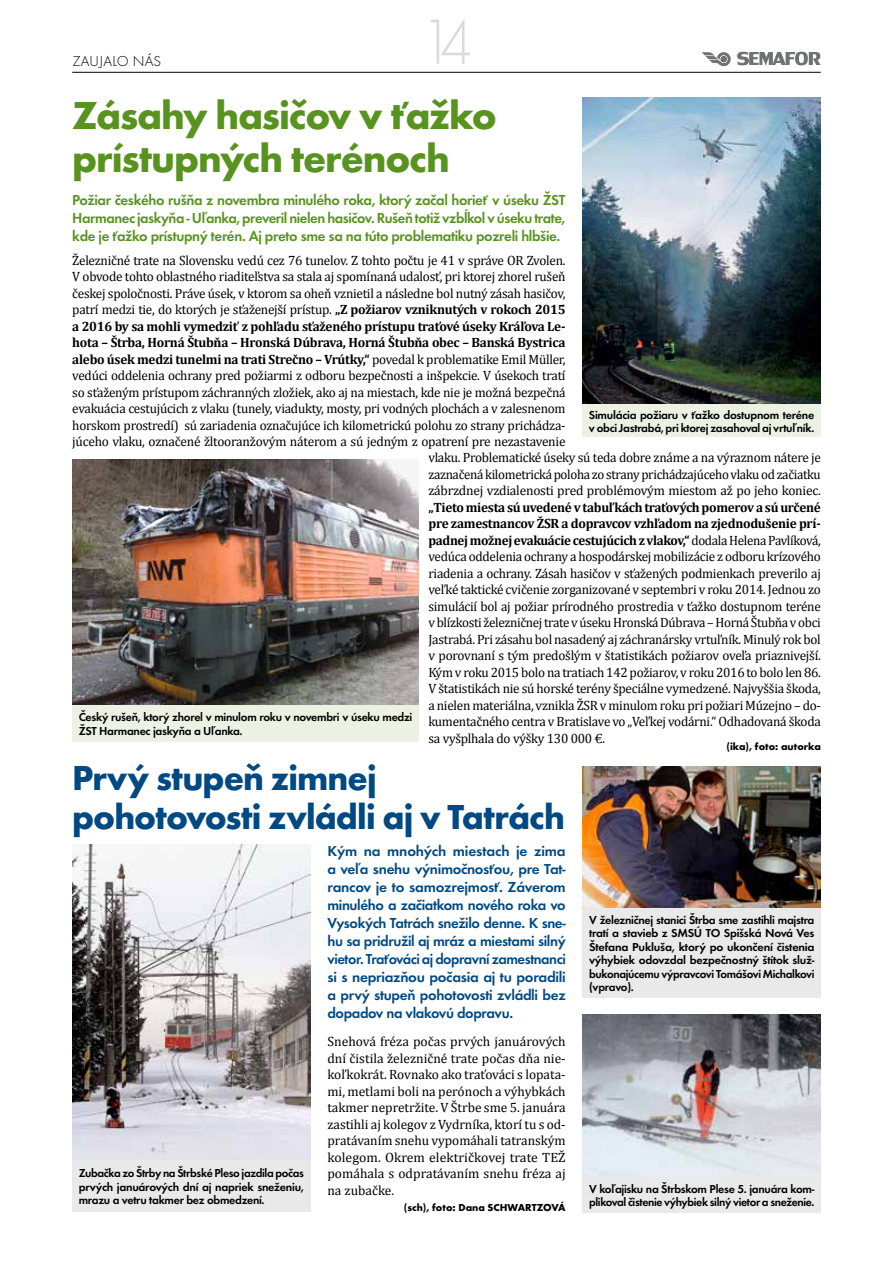
<style>
.page{position:relative;width:893px;height:1263px;background:#fff}
.page>*{position:absolute;margin:0;border:0;box-sizing:border-box;transform-origin:0 0}
.t1{font:66px "Futura TOT Ligh";color:#d9dadb;scale:.9 1}
.t2{font:700 40.5px/43.5px "Futura TOT";letter-spacing:-.03em;color:#58931f}
.t3{font:700 36px/39px "Futura TOT";letter-spacing:-.025em;color:#004983}
.t4{font:600 15px/18px "Futura TOT";letter-spacing:-.025em;color:#004983;text-align:justify}
.t5{font:600 15px/18px "Futura TOT";letter-spacing:-.025em;color:#58931f;text-align:justify}
.t6{font:15px "Futura TOT Ligh";letter-spacing:.015em;color:#000}
.t7{font:13.5px/16.5px "Cambria";letter-spacing:-.015em;color:#000;text-align:justify}
.t8{font:600 12px/13.5px "Futura TOT";letter-spacing:-.025em;color:#000}
.t9{font:700 10.5px "Futura TOT";color:#000}
.s1{font-weight:700}
</style>
<div class="page">
<hr style="left:72px;top:72px;width:749px;height:1px;background:#000">
<svg style="left:737px;top:51px;width:84px;height:14px"></svg>
<svg style="left:702px;top:52px;width:29px;height:14px"></svg>
<img style="left:583px;top:98px;width:238px;height:307px">
<img style="left:72px;top:459px;width:347px;height:246px">
<div style="left:583px;top:405px;width:238px;height:32px;background:#ecf1e4"></div>
<div style="left:72px;top:705px;width:347px;height:37px;background:#ecf1e4"></div>
<img style="left:583px;top:767px;width:238px;height:141px">
<img style="left:583px;top:1015px;width:238px;height:162px">
<img style="left:72px;top:845px;width:238px;height:315px">
<div style="left:583px;top:1177px;width:238px;height:36px;background:#e9e9ea"></div>
<div style="left:72px;top:1160px;width:238px;height:52px;background:#e9e9ea"></div>
<div style="left:583px;top:908px;width:238px;height:90px;background:#e9e9ea"></div>
<p class="t6" style="left:72px;top:52px;width:90px">ZAUJALO NÁS</p>
<h1 class="t1" style="left:420px;top:4px;width:59px">14</h1>
<h2 class="t2" style="left:72px;top:93px;width:426px">Zásahy hasičov v ťažko prístupných terénoch</h2>
<p class="t5" style="left:72px;top:191px;width:495px">Požiar českého rušňa z novembra minulého roka, ktorý začal horieť v úseku ŽST Harmanec jaskyňa - Uľanka, preveril nielen hasičov. Rušeň totiž vzbĺkol v úseku trate, kde je ťažko prístupný terén. Aj preto sme sa na túto problematiku pozreli hlbšie.</p>
<p class="t7" style="left:72px;top:252px;width:495px">Železničné trate na Slovensku vedú cez 76 tunelov. Z tohto počtu je 41 v správe OR Zvolen.<br>V obvode tohto oblastného riaditeľstva sa stala aj spomínaná udalosť, pri ktorej zhorel rušeň českej spoločnosti. Práve úsek, v ktorom sa oheň vznietil a následne bol nutný zásah hasičov, patrí medzi tie, do ktorých je sťaženejší prístup. <span class="s1">„Z požiarov vzniknutých v rokoch 2015 a 2016 by sa mohli vymedziť z pohľadu sťaženého prístupu traťové úseky Kráľova Le&shy;hota – Štrba, Horná Štubňa – Hronská Dúbrava, Horná Štubňa obec – Banská Bystrica alebo úsek medzi tunelmi na trati Strečno – Vrútky,“</span> povedal k problematike Emil Müller, vedúci oddelenia ochrany pred požiarmi z odboru bezpečnosti a inšpekcie. V úsekoch tratí so sťaženým prístupom záchranných zložiek, ako aj na miestach, kde nie je možná bezpečná evakuácia cestujúcich z vlaku (tunely, viadukty, mosty, pri vodných plochách a v zalesnenom horskom prostredí) sú zariadenia označujúce ich kilometrickú polohu zo strany prichádza&shy;júceho vlaku, označené žltooranžovým náterom a sú jedným z opatrení pre nezastavenie</p>
<p class="t8" style="left:589px;top:408px;width:227px">Simulácia požiaru v ťažko dostupnom teréne v obci Jastrabá, pri ktorej zasahoval aj vrtuľník.</p>
<p class="t8" style="left:79px;top:710px;width:335px">Český rušeň, ktorý zhorel v minulom roku v novembri v úseku medzi<br>ŽST Harmanec jaskyňa a Uľanka.</p>
<p class="t7" style="left:428px;top:449px;width:394px">vlaku. Problematické úseky sú teda dobre známe a na výraznom nátere je zaznačená kilometrická poloha zo strany prichádzajúceho vlaku od začiatku zábrzdnej vzdialenosti pred problémovým miestom až po jeho koniec.</p>
<p class="t7" style="left:428px;top:499px;width:394px"><span class="s1">„Tieto miesta sú uvedené v tabuľkách traťových pomerov a sú určené pre zamestnancov ŽSR a dopravcov vzhľadom na zjednodušenie prí&shy;padnej možnej evakuácie cestujúcich zvlakov,“</span> dodala Helena Pavlíková, vedúca oddelenia ochrany a hospodárskej mobilizácie z odboru krízového riadenia a ochrany. Zásah hasičov v sťažených podmienkach preverilo aj veľké taktické cvičenie zorganizované v septembri v roku 2014. Jednou zo simulácií bol aj požiar prírodného prostredia v ťažko dostupnom teréne vblízkosti železničnej trate v úseku Hronská Dúbrava – Horná Štubňa v obci Jastrabá. Pri zásahu bol nasadený aj záchranársky vrtuľník. Minulý rok bol v porovnaní s tým predošlým v štatistikách požiarov oveľa priaznivejší.<br>Kým v roku 2015 bolo na tratiach 142 požiarov, v roku 2016 to bolo len 86.<br>V štatistikách nie sú horské terény špeciálne vymedzené. Najvyššia škoda, a nielen materiálna, vznikla ŽSR v minulom roku pri požiari Múzejno – do&shy;kumentačného centra v Bratislave vo „Veľkej vodárni.“ Odhadovaná škoda sa vyšplhala do výšky 130 000 €.</p>
<p class="t9" style="left:726px;top:740px;width:96px">(ika), foto: autorka</p>
<h3 class="t3" style="left:72px;top:758px;width:494px">Prvý stupeň zimnej pohotovosti zvládli aj v Tatrách</h3>
<p class="t8" style="left:79px;top:1166px;width:227px;text-align:justify">Zubačka zo Štrby na Štrbské Pleso jazdila počas prvých januárových dní aj napriek sneženiu, mrazu a vetru takmer bez obmedzení.</p>
<p class="t4" style="left:327px;top:842px;width:240px">Kým na mnohých miestach je zima a veľa snehu výnimočnosťou, pre Tat&shy;rancov je to samozrejmosť. Záverom minulého a začiatkom nového roka vo Vysokých Tatrách snežilo denne. K sne&shy;hu sa pridružil aj mráz a miestami silný vietor. Traťováci aj dopravní zamestnanci si s nepriazňou počasia aj tu poradili a prvý stupeň pohotovosti zvládli bez dopadov na vlakovú dopravu.</p>
<p class="t7" style="left:327px;top:1033px;width:240px">Snehová fréza počas prvých januárových dní čistila železničné trate počas dňa nie&shy;koľkokrát. Rovnako ako traťováci s lopata&shy;mi, metlami boli na perónoch a výhybkách takmer nepretržite. V Štrbe sme 5. januára zastihli aj kolegov z Vydrníka, ktorí tu s od&shy;pratávaním snehu vypomáhali tatranským kolegom. Okrem električkovej trate TEŽ pomáhala s odpratávaním snehu fréza aj na zubačke.</p>
<p class="t9" style="left:404px;top:1201px;width:163px">(sch), foto: Dana SCHWARTZOVÁ</p>
<p class="t8" style="left:589px;top:913px;width:227px;text-align:justify">V železničnej stanici Štrba sme zastihli majstra tratí a stavieb z SMSÚ TO Spišská Nová Ves Štefana Pukluša, ktorý po ukončení čistenia výhybiek odovzdal bezpečnostný štítok služ&shy;bukonajúcemu výpravcovi Tomášovi Michalkovi (vpravo).</p>
<p class="t8" style="left:589px;top:1182px;width:227px">V koľajisku na Štrbskom Plese 5. januára kom&shy;plikoval čistenie výhybiek silný vietor a sneženie.</p>
</div>
